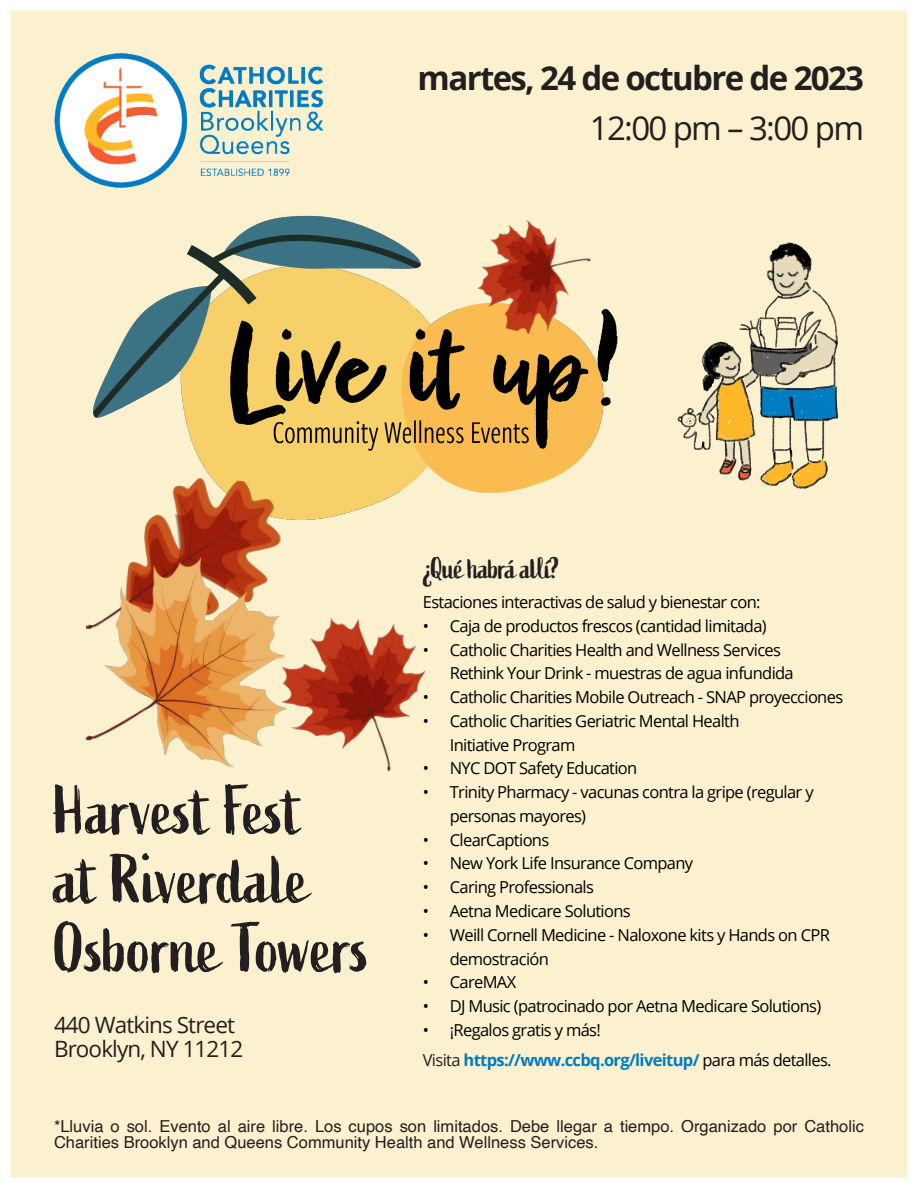
<style>
.page{position:relative;width:918px;height:1188px;background:#fcf1cf}
.page>*{position:absolute;margin:0;border:0;box-sizing:border-box;transform-origin:0 0}
.t1{font:69px/69px "Active";letter-spacing:-.01em;color:#231f20}
.t2{font:700 33px "Open Sans";letter-spacing:-.05em;color:#231f20}
.t3{font:33px "Open Sans";letter-spacing:-.05em;color:#231f20}
.t4{font:30px "Active";letter-spacing:-.04em;color:#231f20}
.t5{font:22.5px "Open Sans";letter-spacing:-.04em;color:#231f20}
.t6{font:16.5px/23.7px "Open Sans";letter-spacing:-.04em;color:#000}
.t7{font:16.5px/16.5px "Helvetica";color:#231f20}
.t8{font:700 16.5px "Open Sans";letter-spacing:-.04em;color:#007cc3}
.s1{font-weight:400;color:#231f20}
.s2{font-weight:400;color:#000}
</style>
<div class="page">
<img style="left:93px;top:187px;width:525px;height:306px">
<img style="left:677px;top:242px;width:161px;height:247px">
<img style="left:54px;top:54px;width:270px;height:133px">
<img style="left:85px;top:471px;width:352px;height:301px">
<img style="left:450px;top:208px;width:151px;height:137px">
<div style="left:0;top:0;width:918px;height:1188px;border:10px solid #fff"></div>
<p class="t2" style="left:418px;top:55px;width:448px">martes, 24 de octubre de 2023</p>
<p class="t3" style="left:590px;top:105px;width:276px">12:00 pm – 3:00 pm</p>
<p class="t1" style="left:54px;top:778px;width:318px">Harvest Fest<br>at Riverdale<br>Osborne Towers</p>
<p class="t5" style="left:54px;top:1010px;width:183px">440 Watkins Street</p>
<p class="t5" style="left:54px;top:1033px;width:191px">Brooklyn, NY 11212</p>
<p class="t4" style="left:423px;top:551px;width:139px">¿Qué habrá allí?</p>
<p class="t6" style="left:423px;top:590px;width:339px">Estaciones interactivas de salud y bienestar con:</p>
<p class="t6" style="left:423px;top:614px;width:345px">• Caja de productos frescos (cantidad limitada)</p>
<p class="t6" style="left:450px;top:637px;width:345px;text-indent:-27px">• Catholic Charities Health and Wellness Services<br>Rethink Your Drink - muestras de agua infundida</p>
<p class="t6" style="left:423px;top:685px;width:422px">• Catholic Charities Mobile Outreach - SNAP proyecciones</p>
<p class="t6" style="left:450px;top:709px;width:291px;text-indent:-27px">• Catholic Charities Geriatric Mental Health<br>Initiative Program</p>
<p class="t6" style="left:423px;top:756px;width:216px">• NYC DOT Safety Education</p>
<p class="t6" style="left:450px;top:780px;width:365px;text-indent:-27px">• Trinity Pharmacy - vacunas contra la gripe (regular y personas mayores)</p>
<p class="t6" style="left:423px;top:827px;width:128px">• ClearCaptions</p>
<p class="t6" style="left:423px;top:851px;width:272px">• New York Life Insurance Company</p>
<p class="t6" style="left:423px;top:875px;width:173px">• Caring Professionals</p>
<p class="t6" style="left:423px;top:899px;width:209px">• Aetna Medicare Solutions</p>
<p class="t6" style="left:450px;top:923px;width:382px;text-indent:-27px">• Weill Cornell Medicine - Naloxone kits y Hands on CPR demostración</p>
<p class="t6" style="left:423px;top:970px;width:95px">• CareMAX</p>
<p class="t6" style="left:423px;top:994px;width:400px">• DJ Music (patrocinado por Aetna Medicare Solutions)</p>
<p class="t6" style="left:423px;top:1018px;width:180px">• ¡Regalos gratis y más!</p>
<p class="t8" style="left:423px;top:1048px;width:410px"><span class="s1">Visita</span> https://www.ccbq.org/liveitup/ <span class="s2">para más detalles.</span></p>
<p class="t7" style="left:54px;top:1118px;width:812px">*Lluvia o sol. Evento al aire libre. Los cupos son limitados. Debe llegar a tiempo. Organizado por Catholic<br>Charities Brooklyn and Queens Community Health and Wellness Services.</p>
</div>
